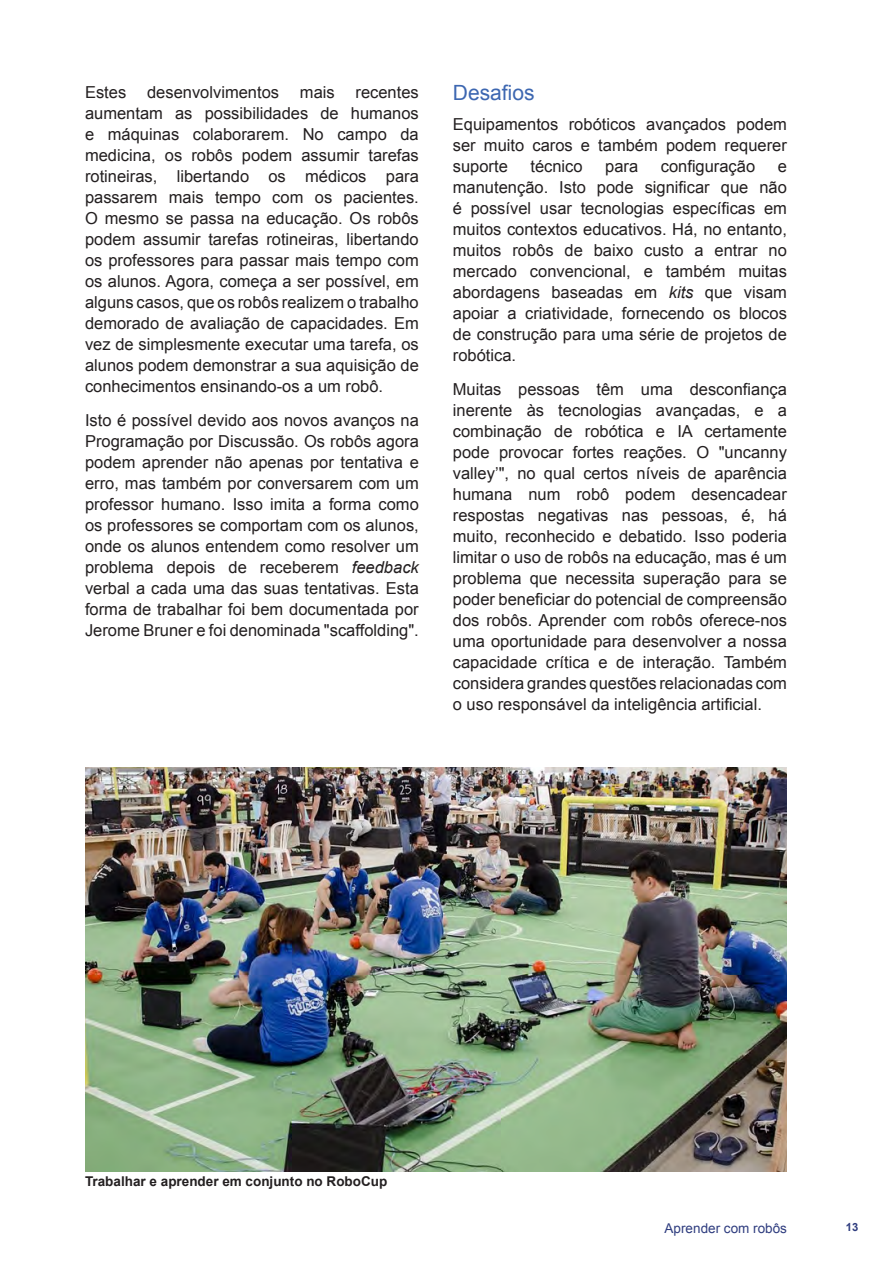
<style>
.page{position:relative;width:893px;height:1263px;background:#fff}
.page>*{position:absolute;margin:0;border:0;box-sizing:border-box;transform-origin:0 0}
.t1{font:21px "Arial";color:#3d67b1}
.t2{font:16.5px/21px "Arial";color:#231f20;text-align:justify}
.t3{font:700 13.5px "Arial";color:#231f20}
.t4{font:13.5px "Arial";color:#2f3d7f}
.t5{font:700 11.25px "Arial";color:#2f3d7f}
.s1{font-style:italic}
</style>
<div class="page">
<img style="left:85px;top:768px;width:702px;height:403px">
<p class="t2" style="left:85px;top:82px;width:43px">Estes</p>
<p class="t2" style="left:147px;top:82px;width:134px">desenvolvimentos</p>
<p class="t2" style="left:300px;top:82px;width:36px">mais</p>
<p class="t2" style="left:85px;top:82px;width:335px;text-indent:270px">recentes aumentam as possibilidades de humanos e máquinas colaborarem. No campo da medicina, os robôs podem assumir tarefas rotineiras, libertando os médicos para passarem mais tempo com os pacientes.<br>O mesmo se passa na educação. Os robôs podem assumir tarefas rotineiras, libertando os professores para passar mais tempo com os alunos. Agora, começa a ser possível, em alguns casos, que os robôs realizem o trabalho demorado de avaliação de capacidades. Em vez de simplesmente executar uma tarefa, os alunos podem demonstrar a sua aquisição de conhecimentos ensinando-os a um robô.</p>
<p class="t2" style="left:85px;top:409px;width:335px">Isto é possível devido aos novos avanços na Programação por Discussão. Os robôs agora podem aprender não apenas por tentativa e erro, mas também por conversarem com um professor humano. Isso imita a forma como os professores se comportam com os alunos, onde os alunos entendem como resolver um problema depois de receberem <span class="s1">feedback </span>verbal a cada uma das suas tentativas. Esta forma de trabalhar foi bem documentada por Jerome Bruner e foi denominada "scaffolding".</p>
<p class="t1" style="left:453px;top:81px;width:83px">Desafios</p>
<p class="t2" style="left:453px;top:114px;width:336px">Equipamentos robóticos avançados podem ser muito caros e também podem requerer suporte</p>
<p class="t2" style="left:530px;top:156px;width:54px">técnico</p>
<p class="t2" style="left:605px;top:156px;width:35px">para</p>
<p class="t2" style="left:661px;top:156px;width:96px">configuração</p>
<p class="t2" style="left:453px;top:156px;width:336px;text-indent:325px">e manutenção. Isto pode significar que não é possível usar tecnologias específicas em muitos contextos educativos. Há, no entanto, muitos robôs de baixo custo a entrar no mercado convencional, e também muitas abordagens baseadas em <span class="s1">kits</span> que visam apoiar a criatividade, fornecendo os blocos de construção para uma série de projetos de robótica.</p>
<p class="t2" style="left:453px;top:378px;width:336px">Muitas pessoas têm uma desconfiança inerente às tecnologias avançadas, e a combinação de robótica e IA certamente pode provocar fortes reações. O "uncanny valley’", no qual certos níveis de aparência humana num robô podem desencadear respostas negativas nas pessoas, é, há muito, reconhecido e debatido. Isso poderia limitar o uso de robôs na educação, mas é um problema que necessita superação para se poder beneficiar do potencial de compreensão dos robôs. Aprender com robôs oferece-nos uma oportunidade para desenvolver a nossa capacidade crítica e de interação. Também considera grandes questões relacionadas com o uso responsável da inteligência artificial.</p>
<p class="t3" style="left:85px;top:1174px;width:304px">Trabalhar e aprender em conjunto no RoboCup</p>
<p class="t4" style="left:665px;top:1220px;width:124px">Aprender com robôs</p>
<p class="t5" style="left:846px;top:1221px;width:14px">13</p>
</div>
